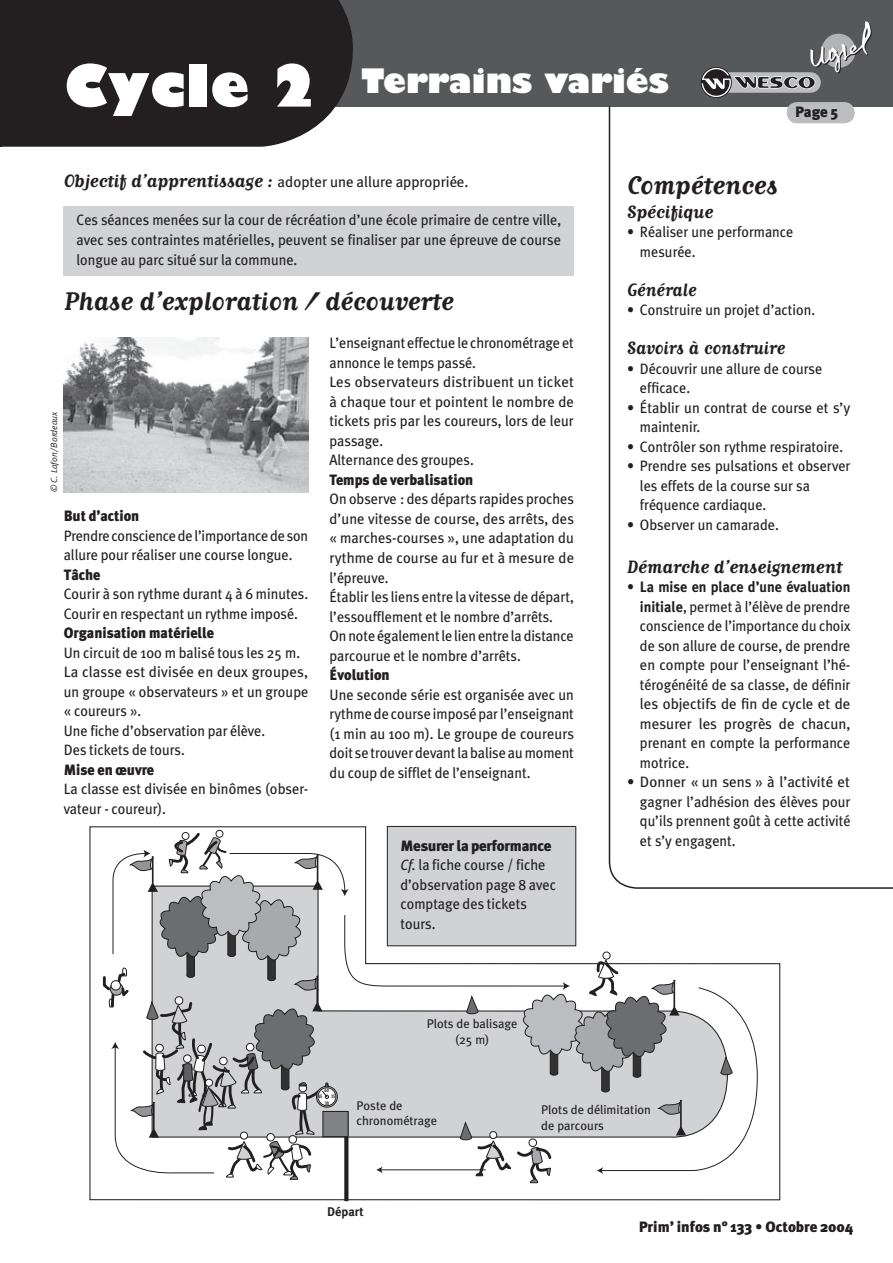
<style>
.page{position:relative;width:893px;height:1263px;background:#fff}
.page>*{position:absolute;margin:0;border:0;box-sizing:border-box;transform-origin:0 0}
.t1{font:800 57px "Gill Sans";color:#fff}
.t2{font:800 33px "Gill Sans";color:#fff}
.t3{font:700 30px "Matrix Script";color:#231f20}
.t4{font:700 21px "Matrix Script";color:#231f20}
.t5{font:700 21px "Matrix Script";color:#231f20;scale:.95 1}
.t6{font:15px/19.5px "Meta Plus";color:#231f20;scale:.95 1}
.t7{font:15px/19.5px "Meta Plus";color:#231f20;scale:.96 1}
.t8{font:15px/19.5px "Meta Plus";color:#231f20}
.t9{font:900 15px "Meta Plus";color:#231f20;scale:.95 1}
.t10{font:900 15px "Meta Plus";color:#231f20}
.t11{font:12.6px/15.3px "Meta Plus";color:#231f20}
.t12{font:700 12.6px "Meta Plus";color:#231f20}
.t13{font:italic 9px "Meta Plus Normal";color:#231f20}
.t14{font:5.25px "Meta Plus Bold Caps";color:#231f20;scale:.8 1}
.s1{font-family:"Matrix Script";font-weight:700;font-size:21px}
.s2{font-weight:900}
.s3{font-style:italic}
.s4{font-weight:700}
</style>
<div class="page">
<div style="left:64px;top:206px;width:510px;height:69px;background:#d1d2d4"></div>
<div style="left:0;top:0;width:893px;height:106px;background:#57585a"></div>
<svg style="left:702px;top:21px;width:170px;height:84px"></svg>
<div style="left:0;top:0;width:354px;height:147px;background:#231f20"></div>
<svg style="left:608px;top:105px;width:285px;height:784px"></svg>
<img style="left:64px;top:337px;width:244px;height:156px">
<svg style="left:89px;top:826px;width:691px;height:375px"></svg>
<svg style="left:344px;top:1183px;width:4px;height:18px"></svg>
<svg style="left:102px;top:829px;width:656px;height:354px"></svg>
<div style="left:387px;top:826px;width:189px;height:120px;background:#d1d2d4"></div>
<div style="left:387px;top:826px;width:189px;height:120px;border:1px solid #231f20"></div>
<h1 class="t1" style="left:64px;top:50px;width:256px">Cycle 2</h1>
<h2 class="t2" style="left:361px;top:60px;width:309px">Terrains variés</h2>
<p class="t10" style="left:795px;top:103px;width:44px">Page 5</p>
<p class="t8" style="left:64px;top:172px;width:406px"><span class="s1">Objectif d’apprentissage ÷:</span> adopter une allure appropriée.</p>
<p class="t6" style="left:77px;top:210px;width:512px;text-align:justify">Ces séances menées sur la cour de récréation d’une école primaire de centre ville, avec ses contraintes matérielles, peuvent se finaliser par une épreuve de course longue au parc situé sur la commune.</p>
<h3 class="t3" style="left:64px;top:286px;width:392px">Phase d’exploration / découverte</h3>
<p class="t13" style="left:49px;top:492px;width:82px;rotate:-90deg">© C. Lafon/Bordeaux</p>
<p class="t9" style="left:64px;top:507px;width:81px">But d’action</p>
<p class="t6" style="left:64px;top:526px;width:259px">Prendre conscience de l’importance de son allure pour réaliser une course longue.</p>
<p class="t9" style="left:64px;top:566px;width:40px">Tâche</p>
<p class="t6" style="left:64px;top:584px;width:259px">Courir à son rythme durant 4 à 6 minutes.<br>Courir en respectant un rythme imposé.</p>
<p class="t9" style="left:64px;top:624px;width:160px">Organisation matérielle</p>
<p class="t6" style="left:64px;top:643px;width:259px">Un circuit de 100 m balisé tous les 25 m.<br>La classe est divisée en deux groupes, un groupe « observateurs » et un groupe « coureurs ».<br>Une fiche d’observation par élève.<br>Des tickets de tours.</p>
<p class="t9" style="left:64px;top:761px;width:97px">Mise en œuvre</p>
<p class="t7" style="left:64px;top:779px;width:256px">La classe est divisée en binômes (obser&shy;vateur - coureur).</p>
<p class="t6" style="left:330px;top:333px;width:259px">L’enseignant effectue le chronométrage et annonce le temps passé.<br>Les observateurs distribuent un ticket à chaque tour et pointent le nombre de tickets pris par les coureurs, lors de leur passage.<br>Alternance des groupes.</p>
<p class="t9" style="left:330px;top:471px;width:153px">Temps de verbalisation</p>
<p class="t6" style="left:330px;top:489px;width:259px">On observe : des départs rapides proches d’une vitesse de course, des arrêts, des « marches-courses », une adaptation du rythme de course au fur et à mesure de l’épreuve.<br>Établir les liens entre la vitesse de départ, l’essoufflement et le nombre d’arrêts.<br>On note également le lien entre la distance parcourue et le nombre d’arrêts.</p>
<p class="t9" style="left:330px;top:666px;width:65px">Évolution</p>
<p class="t7" style="left:330px;top:684px;width:256px;text-align:justify">Une seconde série est organisée avec un rythme de course imposé par l’enseignant (1 min au 100 m). Le groupe de coureurs doit se trouver devant la balise au moment du coup de sifflet de l’enseignant.</p>
<p class="t6" style="left:400px;top:836px;width:165px"><span class="s2">Mesurer la performance<br></span><span class="s3">Cf.</span> la fiche course / fiche d’observation page 8 avec comptage des tickets tours.</p>
<p class="t11" style="left:427px;top:1016px;width:92px;text-align:center">Plots de balisage (25 m)</p>
<h3 class="t3" style="left:627px;top:170px;width:152px">Compétences</h3>
<h3 class="t4" style="left:627px;top:201px;width:88px">Spécifique</h3>
<p class="t6" style="left:640px;top:222px;width:163px;text-indent:-13px">• Réaliser une performance mesurée.</p>
<h3 class="t5" style="left:627px;top:279px;width:75px">Générale</h3>
<p class="t6" style="left:627px;top:300px;width:199px">• Construire un projet d’action.</p>
<h3 class="t5" style="left:627px;top:337px;width:168px">Savoirs à construire</h3>
<p class="t6" style="left:640px;top:359px;width:193px;text-indent:-13px">• Découvrir une allure de course efficace.</p>
<p class="t8" style="left:640px;top:398px;width:212px;text-indent:-13px">• Établir un contrat de course et s’y maintenir.</p>
<p class="t6" style="left:627px;top:437px;width:229px">• Contrôler son rythme respiratoire.</p>
<p class="t6" style="left:640px;top:456px;width:223px;text-indent:-13px">• Prendre ses pulsations et observer les effets de la course sur sa fréquence cardiaque.</p>
<p class="t6" style="left:627px;top:515px;width:161px">• Observer un camarade.</p>
<h3 class="t4" style="left:627px;top:556px;width:217px">Démarche d’enseignement</h3>
<p class="t6" style="left:640px;top:577px;width:223px;text-align:justify;text-indent:-13px">• <span class="s4">La mise en place d’une évaluation initiale</span>, permet à l’élève de prendre conscience de l’importance du choix de son allure de course, de prendre en compte pour l’enseignant l’hé&shy;térogénéité de sa classe, de définir les objectifs de fin de cycle et de mesurer les progrès de chacun, prenant en compte la performance motrice.</p>
<p class="t8" style="left:640px;top:772px;width:212px;text-align:justify;text-indent:-13px">• Donner « un sens » à l’activité et gagner l’adhésion des élèves pour qu’ils prennent goût à cette activité et s’y engagent.</p>
<p class="t14" style="left:325px;top:1087px;width:7px">60</p>
<p class="t14" style="left:325px;top:1100px;width:7px">30</p>
<p class="t14" style="left:318px;top:1093px;width:7px">45</p>
<p class="t14" style="left:331px;top:1093px;width:7px">15</p>
<p class="t11" style="left:357px;top:1098px;width:82px">Poste de chronométrage</p>
<p class="t12" style="left:327px;top:1204px;width:38px">Départ</p>
<p class="t11" style="left:541px;top:1102px;width:111px">Plots de délimitation de parcours</p>
<p class="t10" style="left:639px;top:1218px;width:216px">Prim’ infos n° 133 • Octobre 2004</p>
</div>
